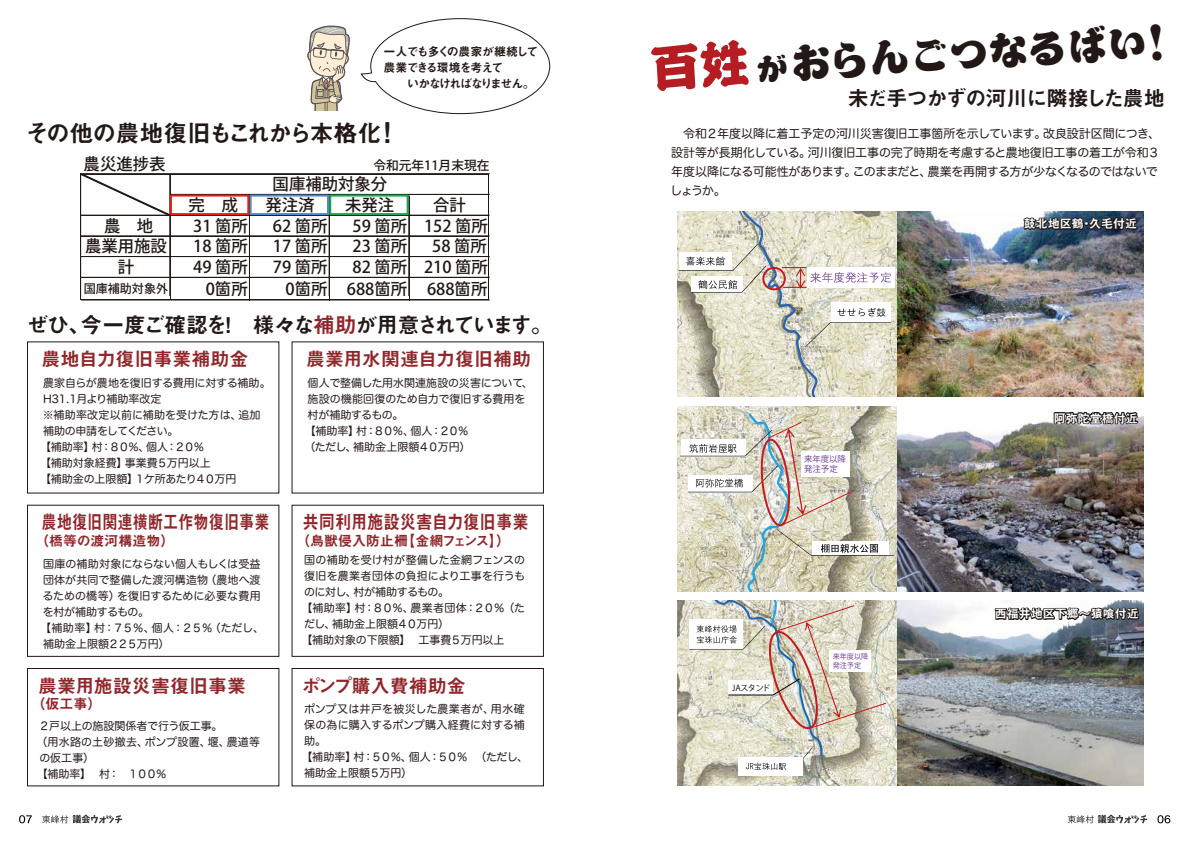
<style>
.page{position:relative;width:1191px;height:842px;background:#fff}
.page>*{position:absolute;margin:0;border:0;box-sizing:border-box;transform-origin:0 0}
.t1{font:39.5px "NIS EDO RKSJ H";color:#221815}
.t2{font:23.8px "Midashi Go Pr 6 N MB31";letter-spacing:-.03em;color:#221815}
.t3{font:21.7px "Midashi Go Pr 6 N MB31";letter-spacing:-.075em;color:#221815}
.t4{font:21px "Midashi Go Pr 6 N MB31";letter-spacing:-.055em;color:#221815}
.t5{font:19px "Midashi Go Pr 6 N MB31";color:#91262a}
.t6{font:19px "Midashi Go Pr 6 N MB31";color:#91262a;scale:.8 1}
.t7{font:19px "Midashi Go Pr 6 N MB31";color:#91262a;scale:.86 1}
.t8{font:500 16.4px "Koz Go Pr 6 N";color:#221815}
.t9{font:14px "Midashi Go Pr 6 N MB31";color:#91262a}
.t10{font:500 12.7px "Koz Go Pr 6 N";color:#221815}
.t11{font:500 12.1px "Koz Go Pr 6 N";color:#221815}
.t12{font:12px/19px "Hira Maru Pro W4";letter-spacing:-.02em;color:#221815}
.t13{font:12px/16px "Midashi Go Pr 6 N MB31";letter-spacing:-.095em;color:#221815}
.t14{font:12px "Midashi Go Pr 6 N MB31";color:#fff}
.t15{font:11px/16px "Hira Maru Pro W4";color:#221815}
.t16{font:8.4px/10.1px "Koz Go Pr 6 N";color:#683490}
.t17{font:8.2px "Koz Go Pr 6 N";letter-spacing:-.05em;color:#040000}
.t18{font:7.2px/8.6px "Koz Go Pr 6 N";color:#683490}
.s1{font-size:28.6px}
.s2{color:#91262a}
.s3{font-size:30px}
</style>
<div class="page">
<svg style="left:1067px;top:815px;width:80px;height:8px"></svg>
<svg style="left:1157px;top:815px;width:13px;height:8px"></svg>
<svg style="left:19px;top:815px;width:13px;height:8px"></svg>
<svg style="left:42px;top:815px;width:80px;height:8px"></svg>
<div style="left:291px;top:505px;width:253px;height:152px;border:1px solid #221815"></div>
<div style="left:27px;top:505px;width:252px;height:152px;border:1px solid #221815"></div>
<div style="left:27px;top:668px;width:252px;height:118px;border:1px solid #221815"></div>
<div style="left:291px;top:668px;width:253px;height:118px;border:1px solid #221815"></div>
<img style="left:677px;top:212px;width:466px;height:185px">
<img style="left:1014px;top:211px;width:125px;height:36px">
<svg style="left:678px;top:212px;width:218px;height:185px;background:#dad7c7"></svg>
<img style="left:893px;top:406px;width:250px;height:185px">
<svg style="left:1052px;top:406px;width:87px;height:20px"></svg>
<svg style="left:677px;top:406px;width:216px;height:185px;background:#d3d0bf"></svg>
<img style="left:677px;top:601px;width:466px;height:185px">
<svg style="left:993px;top:600px;width:148px;height:44px"></svg>
<div style="left:738px;top:757px;width:64px;height:18px;background:#fff"></div>
<svg style="left:677px;top:601px;width:210px;height:173px;background:#d3cebf"></svg>
<div style="left:830px;top:650px;width:41px;height:22px;background:#fff"></div>
<svg style="left:307px;top:25px;width:43px;height:85px"></svg>
<svg style="left:360px;top:18px;width:191px;height:97px"></svg>
<hr style="left:80px;top:174px;width:1px;height:121px;background:#221815">
<hr style="left:81px;top:174px;width:1px;height:126px;background:#221815">
<hr style="left:170px;top:174px;width:1px;height:126px;background:#221815">
<hr style="left:249px;top:195px;width:1px;height:100px;background:#221815">
<hr style="left:249px;top:196px;width:1px;height:104px;background:#221815">
<hr style="left:329px;top:196px;width:1px;height:104px;background:#221815">
<hr style="left:488px;top:174px;width:1px;height:126px;background:#221815">
<hr style="left:408px;top:195px;width:1px;height:100px;background:#221815">
<hr style="left:409px;top:196px;width:1px;height:104px;background:#221815">
<hr style="left:82px;top:173px;width:407px;height:1px;background:#221815">
<hr style="left:81px;top:174px;width:408px;height:1px;background:#221815">
<hr style="left:171px;top:194px;width:318px;height:1px;background:#221815">
<hr style="left:81px;top:215px;width:408px;height:1px;background:#221815">
<hr style="left:81px;top:236px;width:408px;height:1px;background:#221815">
<hr style="left:81px;top:256px;width:408px;height:1px;background:#221815">
<hr style="left:81px;top:277px;width:408px;height:1px;background:#221815">
<hr style="left:82px;top:300px;width:407px;height:1px;background:#221815">
<hr style="left:81px;top:299px;width:408px;height:1px;background:#221815">
<svg style="left:80px;top:173px;width:91px;height:42px"></svg>
<div style="left:170px;top:195px;width:79px;height:20px;border:2px solid #e7211a"></div>
<div style="left:250px;top:195px;width:79px;height:20px;border:2px solid #5387c6"></div>
<div style="left:329px;top:195px;width:79px;height:20px;border:2px solid #1ea750"></div>
<p class="t13" style="left:383px;top:43px;width:156px">一人でも多くの農家が継続して農業できる環境を考えて<br>　　いかなければなりません。</p>
<h2 class="t2" style="left:25px;top:114px;width:378px">その他の農地復旧もこれから本格化<span class="s1">！</span></h2>
<h3 class="t8" style="left:84px;top:154px;width:83px">農災進捗表</h3>
<p class="t10" style="left:373px;top:158px;width:118px">令和元年11月末現在</p>
<h3 class="t8" style="left:189px;top:196px;width:51px">完　成</h3>
<h3 class="t8" style="left:265px;top:196px;width:51px">発注済</h3>
<h3 class="t8" style="left:345px;top:196px;width:51px">未発注</h3>
<h3 class="t8" style="left:433px;top:196px;width:34px">合計</h3>
<h3 class="t8" style="left:104px;top:216px;width:51px">農　地</h3>
<h3 class="t8" style="left:193px;top:216px;width:56px">31 箇所</h3>
<h3 class="t8" style="left:273px;top:216px;width:56px">62 箇所</h3>
<h3 class="t8" style="left:352px;top:216px;width:137px">59 箇所 152 箇所</h3>
<h3 class="t8" style="left:85px;top:237px;width:83px">農業用施設</h3>
<h3 class="t8" style="left:193px;top:237px;width:56px">18 箇所</h3>
<h3 class="t8" style="left:273px;top:237px;width:56px">17 箇所</h3>
<h3 class="t8" style="left:352px;top:237px;width:56px">23 箇所</h3>
<h3 class="t8" style="left:432px;top:237px;width:56px">58 箇所</h3>
<h3 class="t8" style="left:118px;top:258px;width:18px">計</h3>
<h3 class="t8" style="left:193px;top:258px;width:56px">49 箇所</h3>
<h3 class="t8" style="left:273px;top:258px;width:56px">79 箇所</h3>
<h3 class="t8" style="left:352px;top:258px;width:137px">82 箇所 210 箇所</h3>
<p class="t11" style="left:84px;top:282px;width:86px">国庫補助対象外</p>
<h3 class="t8" style="left:206px;top:279px;width:43px">0箇所</h3>
<h3 class="t8" style="left:285px;top:279px;width:203px">0箇所 688箇所 688箇所</h3>
<h3 class="t8" style="left:273px;top:175px;width:116px">国庫補助対象分</h3>
<h3 class="t3" style="left:27px;top:308px;width:527px">ぜひ、今一度ご確認を！　様々な<span class="s2">補助</span>が用意されています。</h3>
<h3 class="t5" style="left:42px;top:343px;width:208px">農地自力復旧事業補助金</h3>
<p class="t15" style="left:40px;top:374px;width:232px">農家自らが農地を復旧する費用に対する補助。<br>H31.1月より補助率改定<br>※補助率改定以前に補助を受けた方は、追加補助の申請をしてください。<br>【補助率】村：８０％、個人：２０％　<br>【補助対象経費】事業費５万円以上<br>【補助金の上限額】１ケ所あたり４０万円</p>
<h3 class="t6" style="left:42px;top:507px;width:286px">農地復旧関連横断工作物復旧事業</h3>
<p class="t9" style="left:35px;top:529px;width:141px">（橋等の渡河構造物）</p>
<p class="t15" style="left:40px;top:555px;width:225px">国庫の補助対象にならない個人もしくは受益団体が共同で整備した渡河構造物（農地へ渡るための橋等）を復旧するために必要な費用を村が補助するもの。<br>【補助率】村：７５％、個人：２５％（ただし、補助金上限額２２５万円）</p>
<h3 class="t5" style="left:38px;top:670px;width:209px">農業用施設災害復旧事業</h3>
<p class="t9" style="left:31px;top:693px;width:72px">（仮工事）</p>
<p class="t15" style="left:37px;top:717px;width:225px">２戸以上の施設関係者で行う仮工事。　<br>（用水路の土砂撤去、ポンプ設置、堰、農道等の仮工事）<br>【補助率】　村：　１００％</p>
<h3 class="t5" style="left:306px;top:343px;width:226px">農業用水関連自力復旧補助</h3>
<p class="t15" style="left:304px;top:374px;width:230px">個人で整備した用水関連施設の災害について、施設の機能回復のため自力で復旧する費用を村が補助するもの。<br>【補助率】村：８０％、個人：２０％<br>（ただし、補助金上限額４０万円）</p>
<h3 class="t7" style="left:302px;top:507px;width:264px">共同利用施設災害自力復旧事業</h3>
<p class="t9" style="left:296px;top:529px;width:215px">（鳥獣侵入防止柵【金網フェンス】）</p>
<p class="t15" style="left:301px;top:551px;width:225px">国の補助を受け村が整備した金網フェンスの復旧を農業者団体の負担により工事を行うものに対し、村が補助するもの。<br>【補助率】村：８０％、農業者団体：２０％（ただし、補助金上限額４０万円）<br>【補助対象の下限額】　工事費５万円以上</p>
<h3 class="t5" style="left:302px;top:670px;width:166px">ポンプ購入費補助金</h3>
<p class="t15" style="left:304px;top:700px;width:222px">ポンプ又は井戸を被災した農業者が、用水確保の為に購入するポンプ購入経費に対する補</p>
<p class="t15" style="left:301px;top:748px;width:228px">【補助率】村：５０％、個人：５０％　（ただし、補助金上限額５万円）</p>
<h1 class="t1" style="left:756px;top:44px;width:421px;rotate:-3deg"><span class="s3">が</span>おらんごつなるばい！</h1>
<h3 class="t4" style="left:847px;top:81px;width:319px">未だ手つかずの河川に隣接した農地</h3>
<p class="t12" style="left:670px;top:123px;width:491px">　令和２年度以降に着工予定の河川災害復旧工事箇所を示しています。改良設計区間につき、設計等が長期化している。河川復旧工事の完了時期を考慮すると農地復旧工事の着工が令和３年度以降になる可能性があります。このままだと、農業を再開する方が少なくなるのではないでしょうか。</p>
<p class="t14" style="left:1023px;top:214px;width:115px">鼓北地区鶴・久毛付近</p>
<p class="t16" style="left:804px;top:454px;width:43px">来年度以降発注予定</p>
<p class="t17" style="left:732px;top:683px;width:40px">JAスタンド</p>
<p class="t18" style="left:832px;top:652px;width:37px">来年度以降発注予定</p>
<p class="t14" style="left:1053px;top:408px;width:85px">阿弥陀堂橋付近</p>
<p class="t14" style="left:995px;top:604px;width:145px">西福井地区下郷～猿喰付近</p>
</div>
